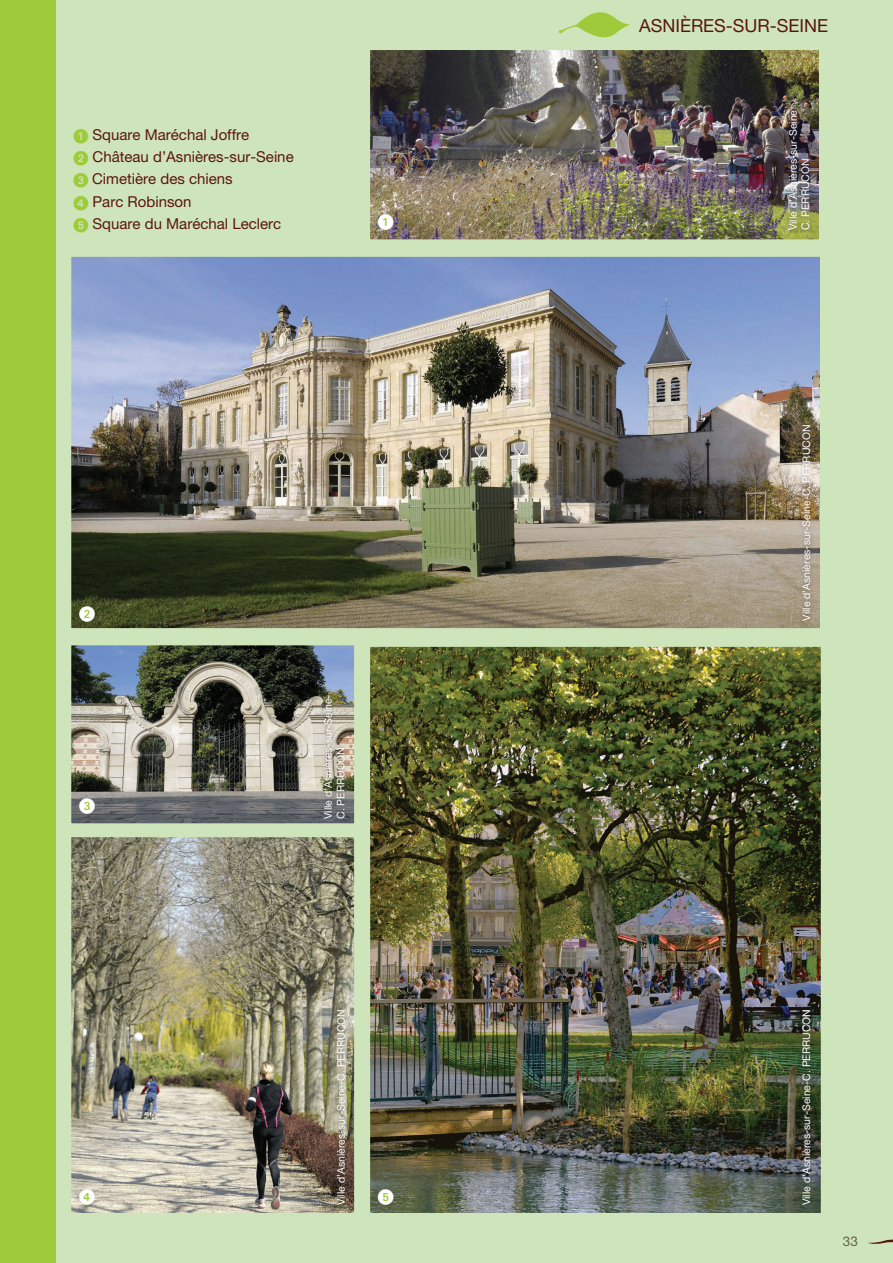
<style>
.page{position:relative;width:893px;height:1263px;background:#cee5bb}
.page>*{position:absolute;margin:0;border:0;box-sizing:border-box;transform-origin:0 0}
.t1{font:18px "Helvetica Neue LT Std";color:#5c1609}
.t2{font:15.9px "European Pi One";color:#fff}
.t3{font:15px "Helvetica Neue LT Std";color:#5c1609}
.t4{font:13.5px "Helvetica Neue LT Std";color:#6b5f48}
.t5{font:10.5px "Helvetica Neue LT Std";color:#fff}
.s1{font-family:"European Pi One";color:#9ecb3a}
</style>
<div class="page">
<div style="left:0;top:0;width:55px;height:1263px;background:#9ecb3a"></div>
<img style="left:73px;top:839px;width:280px;height:372px">
<div style="left:64px;top:830px;width:298px;height:390px;border:8px solid #cee5bb"></div>
<img style="left:372px;top:648px;width:447px;height:563px">
<div style="left:363px;top:639px;width:465px;height:581px;border:8px solid #cee5bb"></div>
<img style="left:73px;top:258px;width:747px;height:369px">
<div style="left:64px;top:249px;width:765px;height:387px;border:8px solid #cee5bb"></div>
<img style="left:73px;top:647px;width:280px;height:175px">
<div style="left:64px;top:638px;width:298px;height:193px;border:8px solid #cee5bb"></div>
<img style="left:372px;top:52px;width:447px;height:186px">
<div style="left:363px;top:43px;width:465px;height:204px;border:8px solid #cee5bb"></div>
<div style="left:81px;top:608px;width:12px;height:13px;background:#9ecb3a;border-radius:50%"></div>
<div style="left:81px;top:801px;width:12px;height:13px;background:#9ecb3a;border-radius:50%"></div>
<div style="left:81px;top:1192px;width:12px;height:13px;background:#9ecb3a;border-radius:50%"></div>
<div style="left:380px;top:1192px;width:12px;height:13px;background:#9ecb3a;border-radius:50%"></div>
<div style="left:380px;top:217px;width:12px;height:13px;background:#9ecb3a;border-radius:50%"></div>
<div style="left:798px;top:1005px;width:16px;height:204px;background:#231f20;opacity:.5"></div>
<div style="left:798px;top:421px;width:16px;height:204px;background:#231f20;opacity:.5"></div>
<div style="left:785px;top:106px;width:28px;height:128px;background:#231f20;opacity:.5"></div>
<div style="left:320px;top:691px;width:29px;height:132px;background:#231f20;opacity:.5"></div>
<div style="left:333px;top:1005px;width:16px;height:204px;background:#231f20;opacity:.5"></div>
<svg style="left:867px;top:1239px;width:26px;height:5px"></svg>
<svg style="left:559px;top:12px;width:71px;height:26px"></svg>
<p class="t3" style="left:73px;top:126px;width:177px"><span class="s1">1</span> Square Maréchal Joffre</p>
<p class="t3" style="left:73px;top:148px;width:222px"><span class="s1">2</span> Château d’Asnières-sur-Seine</p>
<p class="t3" style="left:73px;top:170px;width:161px"><span class="s1">3</span> Cimetière des chiens</p>
<p class="t3" style="left:73px;top:192px;width:120px"><span class="s1">4</span> Parc Robinson</p>
<p class="t3" style="left:73px;top:215px;width:209px"><span class="s1">5</span> Square du Maréchal Leclerc</p>
<p class="t2" style="left:378px;top:213px;width:17px">1</p>
<p class="t2" style="left:79px;top:605px;width:17px">2</p>
<p class="t2" style="left:79px;top:797px;width:17px">3</p>
<p class="t5" style="left:322px;top:819px;width:126px;rotate:-90deg">Ville d’Asnières-sur-Seine-</p>
<p class="t5" style="left:335px;top:819px;width:73px;rotate:-90deg">C. PERRUCON</p>
<p class="t5" style="left:335px;top:1205px;width:198px;rotate:-90deg">Ville d’Asnières-sur-Seine-C. PERRUCON</p>
<p class="t2" style="left:79px;top:1188px;width:17px">4</p>
<p class="t2" style="left:378px;top:1188px;width:17px">5</p>
<p class="t1" style="left:639px;top:15px;width:191px">ASNIÈRES-SUR-SEINE</p>
<p class="t5" style="left:787px;top:230px;width:122px;rotate:-90deg">Ville d’Asnières-sur-Seine</p>
<p class="t5" style="left:799px;top:230px;width:73px;rotate:-90deg">C. PERRUCON</p>
<p class="t5" style="left:800px;top:621px;width:198px;rotate:-90deg">Ville d’Asnières-sur-Seine-C. PERRUCON</p>
<p class="t5" style="left:800px;top:1205px;width:198px;rotate:-90deg">Ville d’Asnières-sur-Seine-C. PERRUCON</p>
<p class="t4" style="left:843px;top:1233px;width:17px">33</p>
</div>
